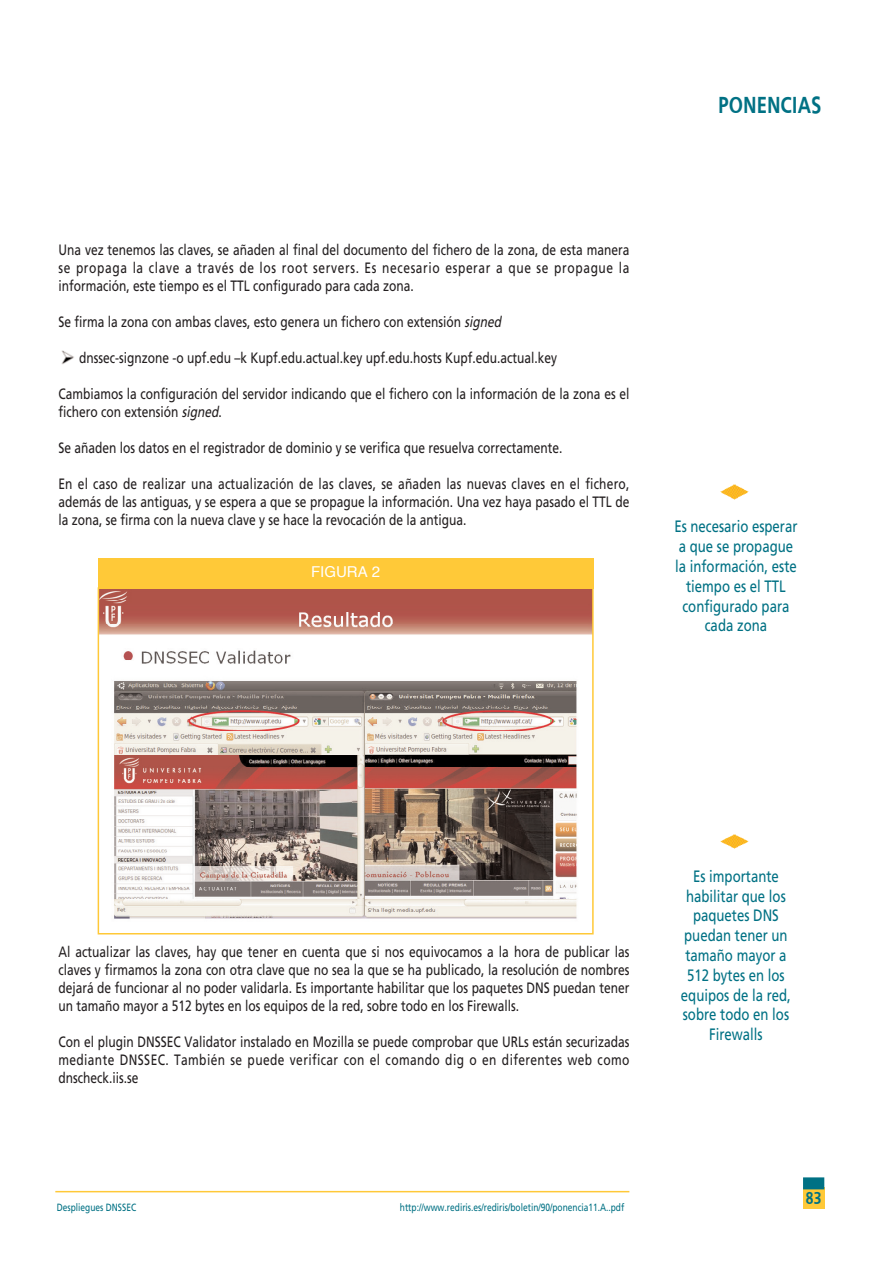
<style>
.page{position:relative;width:893px;height:1263px;background:#fff}
.page>*{position:absolute;margin:0;border:0;box-sizing:border-box;transform-origin:0 0}
.t1{font:700 24px "Frutiger";color:#007184;scale:.8 1}
.t2{font:700 18px "Frutiger";color:#007184;scale:.8 1}
.t3{font:16.5px/19.8px "Frutiger LT";color:#007184;text-align:center;scale:.8 1}
.t4{font:15px/18px "Frutiger LT";color:#231f20;text-align:justify;scale:.8 1}
.t5{font:15px "Helvetica";color:#fff}
.t6{font:10.5px "Frutiger LT";color:#007184;scale:.8 1}
.s1{font-style:italic}
</style>
<div class="page">
<img style="left:721px;top:485px;width:28px;height:14px">
<div style="left:803px;top:1188px;width:21px;height:21px;background:#ffc938"></div>
<div style="left:803px;top:1177px;width:21px;height:12px;background:#007184"></div>
<hr style="left:55px;top:1191px;width:574px;height:1px;background:#ffc938">
<img style="left:721px;top:834px;width:28px;height:15px">
<img style="left:101px;top:590px;width:490px;height:329px">
<div style="left:98px;top:587px;width:496px;height:347px;border:2px solid #ffc938"></div>
<div style="left:98px;top:558px;width:495px;height:30px;background:#ffc938"></div>
<img style="left:61px;top:350px;width:13px;height:15px">
<h1 class="t1" style="left:718px;top:94px;width:131px">PONENCIAS</h1>
<p class="t4" style="left:58px;top:242px;width:715px">Una vez tenemos las claves, se añaden al final del documento del fichero de la zona, de esta manera se propaga la clave a través de los root servers. Es necesario esperar a que se propague la información, este tiempo es el TTL configurado para cada zona.</p>
<p class="t4" style="left:58px;top:314px;width:558px">Se firma la zona con ambas claves, esto genera un fichero con extensión <span class="s1">signed</span></p>
<p class="t4" style="left:79px;top:350px;width:599px">dnssec-signzone -o upf.edu –k Kupf.edu.actual.key upf.edu.hosts Kupf.edu.actual.key</p>
<p class="t4" style="left:58px;top:386px;width:715px">Cambiamos la configuración del servidor indicando que el fichero con la información de la zona es el fichero con extensión <span class="s1">signed</span>.</p>
<p class="t4" style="left:58px;top:440px;width:632px">Se añaden los datos en el registrador de dominio y se verifica que resuelva correctamente.</p>
<p class="t4" style="left:58px;top:476px;width:715px">En el caso de realizar una actualización de las claves, se añaden las nuevas claves en el fichero, además de las antiguas, y se espera a que se propague la información. Una vez haya pasado el TTL de la zona, se firma con la nueva clave y se hace la revocación de la antigua.</p>
<p class="t5" style="left:311px;top:565px;width:71px">FIGURA 2</p>
<p class="t3" style="left:674px;top:518px;width:156px">Es necesario esperar a que se propague la información, este tiempo es el TTL configurado para cada zona</p>
<p class="t4" style="left:58px;top:944px;width:715px">Al actualizar las claves, hay que tener en cuenta que si nos equivocamos a la hora de publicar las claves y firmamos la zona con otra clave que no sea la que se ha publicado, la resolución de nombres dejará de funcionar al no poder validarla. Es importante habilitar que los paquetes DNS puedan tener un tamaño mayor a 512 bytes en los equipos de la red, sobre todo en los Firewalls.</p>
<p class="t4" style="left:58px;top:1034px;width:715px">Con el plugin DNSSEC Validator instalado en Mozilla se puede comprobar que URLs están securizadas mediante DNSSEC. También se puede verificar con el comando dig o en diferentes web como dnscheck.iis.se</p>
<p class="t6" style="left:57px;top:1203px;width:101px">Despliegues DNSSEC</p>
<p class="t6" style="left:400px;top:1203px;width:282px">http://www.rediris.es/rediris/boletin/90/ponencia11.A..pdf</p>
<p class="t3" style="left:681px;top:867px;width:139px">Es importante habilitar que los paquetes DNS puedan tener un tamaño mayor a<br>512 bytes en los equipos de la red, sobre todo en los<br>Firewalls</p>
<p class="t2" style="left:806px;top:1190px;width:21px">83</p>
</div>
